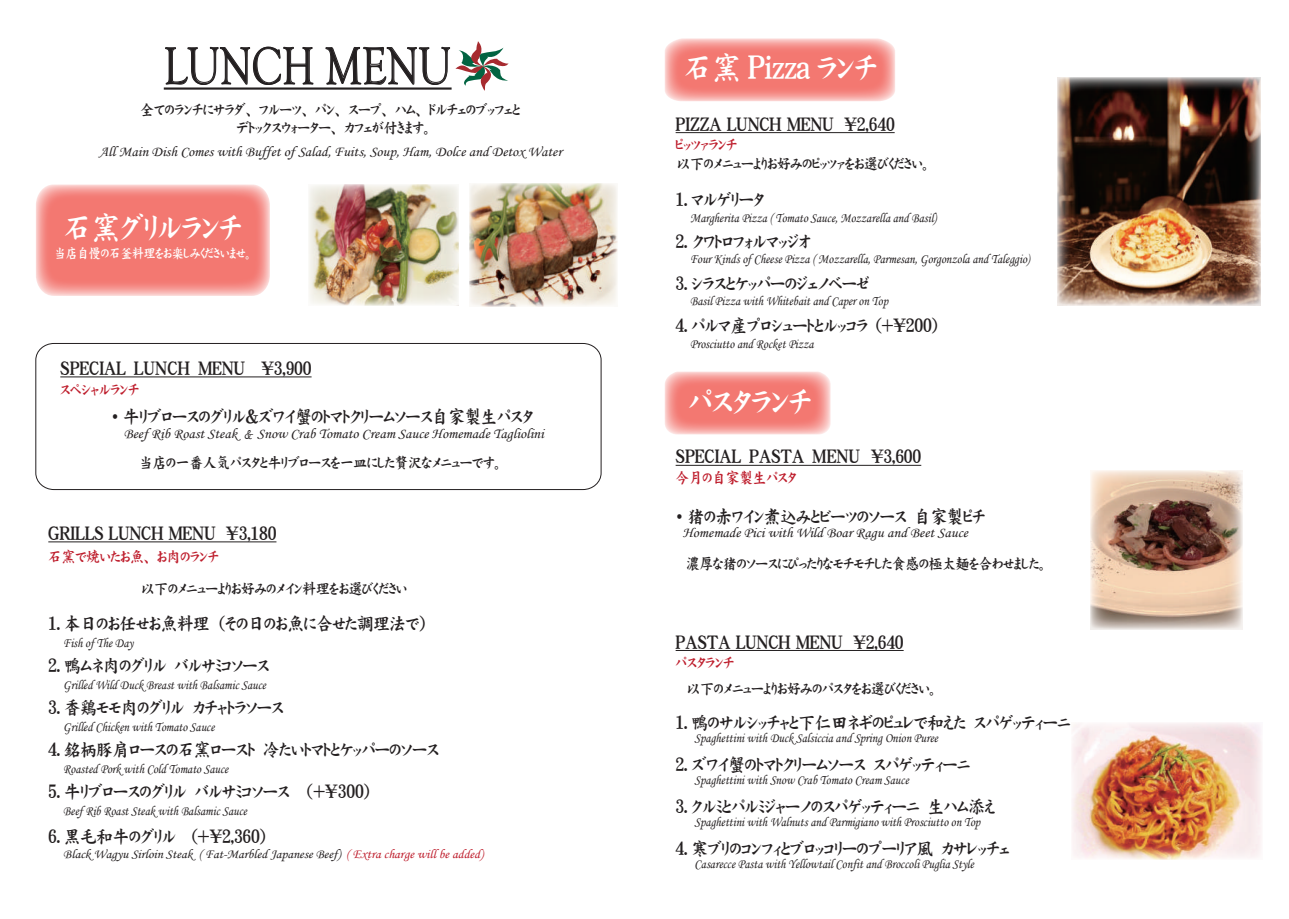
<style>
.page{position:relative;width:1289px;height:919px;background:#fff}
.page>*{position:absolute;margin:0;border:0;box-sizing:border-box;transform-origin:0 0}
.t1{font:54px "Goudy Old Style T";color:#231f20;scale:.79 1}
.t2{font:31.5px "DF Kai Sho XB WING RKSJ H";color:#fff;scale:.9 1}
.t3{font:18px "DF Kai Sho XB WING RKSJ H";color:#231f20;scale:.9 1}
.t4{font:15px/18px "DF Kai Sho XB WING RKSJ H";color:#231f20;text-align:center;scale:.9 1}
.t5{font:15px "DF Kai Sho XB WING RKSJ H";color:#be1d2c;scale:.9 1}
.t6{font:14.4px "Monotype Corsiva";color:#231f20;scale:1.04 1}
.t7{font:13.5px "Monotype Corsiva";color:#231f20;scale:.9 1}
.t8{font:13.5px "DF Kai Sho XB WING RKSJ H";color:#fff;scale:.86 1}
.t9{font:12.9px "Monotype Corsiva";color:#231f20;scale:1.04 1}
.s1{font-family:"Freestyle Script"}
.s2{color:#be1d2c}
</style>
<div class="page">
<svg style="left:665px;top:371px;width:165px;height:63px;background:#f4908a"></svg>
<svg style="left:665px;top:38px;width:230px;height:63px;background:#f48e88"></svg>
<svg style="left:36px;top:184px;width:234px;height:112px;background:#f48882"></svg>
<hr style="left:60px;top:376px;width:251px;height:1px;background:#231f20">
<hr style="left:48px;top:541px;width:228px;height:1px;background:#231f20">
<img style="left:470px;top:183px;width:147px;height:123px">
<img style="left:309px;top:184px;width:150px;height:121px">
<svg style="left:165px;top:47px;width:148px;height:38px"></svg>
<hr style="left:164px;top:87px;width:287px;height:3px;background:#231f20">
<svg style="left:325px;top:41px;width:183px;height:50px"></svg>
<hr style="left:675px;top:132px;width:219px;height:1px;background:#231f20">
<hr style="left:675px;top:650px;width:228px;height:1px;background:#231f20">
<hr style="left:675px;top:465px;width:246px;height:1px;background:#231f20">
<div style="left:35px;top:343px;width:566px;height:147px;border:1px solid #231f20;border-radius:17px"></div>
<img style="left:1057px;top:78px;width:203px;height:227px">
<img style="left:1072px;top:723px;width:190px;height:136px">
<img style="left:1090px;top:471px;width:152px;height:158px">
<h1 class="t1" style="left:164px;top:37px;width:366px">LUNCH MENU</h1>
<p class="t4" style="left:140px;top:101px;width:423px">全てのランチにサラダ、　フルーツ、パン、スープ、ハム、ドルチェのブッフェと　デトックスウォーター、カフェが付きます。</p>
<p class="t6" style="left:99px;top:142px;width:446px">All Main Dish Comes with Buffet of Salad, Fuits, Soup, Ham, Dolce and Detox Water</p>
<h2 class="t2" style="left:64px;top:212px;width:199px">石窯グリルランチ</h2>
<p class="t8" style="left:54px;top:246px;width:230px">当店自慢の石釜料理をお楽しみくださいませ。</p>
<h3 class="t3" style="left:60px;top:359px;width:280px">ＳＰＥＣＩＡＬ　ＬＵＮＣＨ　MENU　　\3,900</h3>
<h3 class="t3" style="left:111px;top:407px;width:470px">・牛リブロースのグリル＆ズワイ蟹のトマトクリームソース自家製生パスタ</h3>
<p class="t6" style="left:124px;top:425px;width:405px">Beef Rib Roast Steak <span class="s1">&amp;</span> Snow Crab Tomato Cream Sauce Homemade Tagliolini</p>
<p class="t4" style="left:139px;top:454px;width:404px">当店の一番人気パスタと牛リブロースを一皿にした贅沢なメニューです。</p>
<p class="t5" style="left:60px;top:382px;width:89px">スペシャルランチ</p>
<h3 class="t3" style="left:48px;top:524px;width:255px">GRILLS LUNCH MENU \3,180</h3>
<p class="t5" style="left:48px;top:548px;width:191px">石窯で焼いたお魚、お肉のランチ</p>
<p class="t4" style="left:141px;top:579px;width:297px">以下のメニューよりお好みのメイン料理をお選びください</p>
<h3 class="t3" style="left:48px;top:614px;width:422px">1. 本日のお任せお魚料理（その日のお魚に合せた調理法で）</h3>
<h3 class="t3" style="left:48px;top:656px;width:247px">2. 鴨ムネ肉のグリル　バルサミコソース</h3>
<h3 class="t3" style="left:48px;top:698px;width:263px">3. 香鶏モモ肉のグリル　カチャトラソース</h3>
<h3 class="t3" style="left:48px;top:740px;width:435px">4. 銘柄豚肩ロースの石窯ロースト　冷たいトマトとケッパーのソース</h3>
<h3 class="t3" style="left:48px;top:782px;width:361px">5. 牛リブロースのグリル　バルサミコソース （＋\300）</h3>
<p class="t7" style="left:63px;top:635px;width:79px">Fish of The Day</p>
<p class="t7" style="left:63px;top:677px;width:227px">Grilled Wild Duck Breast with Balsamic Sauce</p>
<p class="t7" style="left:63px;top:719px;width:169px">Grilled Chicken with Tomato Sauce</p>
<p class="t7" style="left:63px;top:761px;width:185px">Roasted Pork with Cold Tomato Sauce</p>
<p class="t7" style="left:63px;top:803px;width:206px">Beef Rib Roast Steak with Balsamic Sauce</p>
<p class="t9" style="left:63px;top:846px;width:405px">Black Wagyu Sirloin Steak ( Fat-Marbled Japanese Beef) <span class="s2">( Extra charge will be added)</span></p>
<h3 class="t3" style="left:48px;top:827px;width:243px">6. 黒毛和牛のグリル　　(＋\2,360)</h3>
<h2 class="t2" style="left:684px;top:52px;width:216px">石窯 Pizza ランチ</h2>
<h3 class="t3" style="left:675px;top:115px;width:245px">ＰＩＺＺＡ LUNCH MENU \2,640</h3>
<p class="t4" style="left:677px;top:155px;width:282px">以下のメニューよりお好みのピッツァをお選びください。</p>
<p class="t5" style="left:675px;top:137px;width:70px">ピッツァランチ</p>
<h3 class="t3" style="left:675px;top:191px;width:100px">1. マルゲリータ</h3>
<h3 class="t3" style="left:675px;top:233px;width:151px">2. クワトロフォルマッジオ</h3>
<h3 class="t3" style="left:675px;top:275px;width:216px">3. シラスとケッパーのジェノベーゼ</h3>
<h3 class="t3" style="left:675px;top:317px;width:292px">4. パルマ産プロシュートとルッコラ　(+\200)</h3>
<p class="t7" style="left:690px;top:209px;width:275px">Margherita Pizza ( Tomato Sauce, Mozzarella and Basil)</p>
<p class="t7" style="left:690px;top:251px;width:378px">Four Kinds of Cheese Pizza ( Mozzarella, Parmesan, Gorgonzola and Taleggio)</p>
<p class="t7" style="left:690px;top:293px;width:221px">Basil Pizza with Whitebait and Caper on Top</p>
<p class="t7" style="left:690px;top:335px;width:139px">Prosciutto and Rocket Pizza</p>
<h2 class="t2" style="left:688px;top:386px;width:138px">パスタランチ</h2>
<h3 class="t3" style="left:675px;top:448px;width:274px">ＳＰＥＣＩＡＬ　ＰＡＳＴＡ　ＭＥＮＵ \3,600</h3>
<p class="t5" style="left:675px;top:470px;width:136px">今月の自家製生パスタ</p>
<h3 class="t3" style="left:675px;top:507px;width:345px">・猪の赤ワイン煮込みとビーツのソース　自家製ピチ</h3>
<p class="t6" style="left:682px;top:524px;width:276px">Homemade Pici with Wild Boar Ragu and Beet Sauce</p>
<p class="t4" style="left:686px;top:554px;width:401px">濃厚な猪のソースにぴったりなモチモチした食感の極太麺を合わせました。</p>
<h3 class="t3" style="left:675px;top:633px;width:255px">ＰＡＳＴＡ LUNCH MENU \2,640</h3>
<p class="t5" style="left:675px;top:655px;width:66px">パスタランチ</p>
<p class="t4" style="left:687px;top:679px;width:278px">以下のメニューよりお好みのパスタをお選びください。</p>
<h3 class="t3" style="left:675px;top:713px;width:440px">1. 鴨のサルシッチャと下仁田ネギのピュレで和えた　スパゲッティーニ</h3>
<h3 class="t3" style="left:675px;top:755px;width:329px">2. ズワイ蟹のトマトクリームソース　スパゲッティーニ</h3>
<h3 class="t3" style="left:675px;top:797px;width:357px">3. クルミとパルミジャーノのスパゲッティーニ　生ハム添え</h3>
<h3 class="t3" style="left:675px;top:839px;width:372px">4. 寒ブリのコンフィとブロッコリーのプーリア風　カサレッチェ</h3>
<p class="t7" style="left:694px;top:729px;width:272px">Spaghettini with Duck Salsiccia and Spring Onion Puree</p>
<p class="t7" style="left:694px;top:771px;width:239px">Spaghettini with Snow Crab Tomato Cream Sauce</p>
<p class="t7" style="left:694px;top:813px;width:319px">Spaghettini with Walnuts and Parmigiano with Prosciutto on Top</p>
<p class="t7" style="left:694px;top:855px;width:312px">Casarecce Pasta with Yellowtail Confit and Broccoli Puglia Style</p>
</div>
